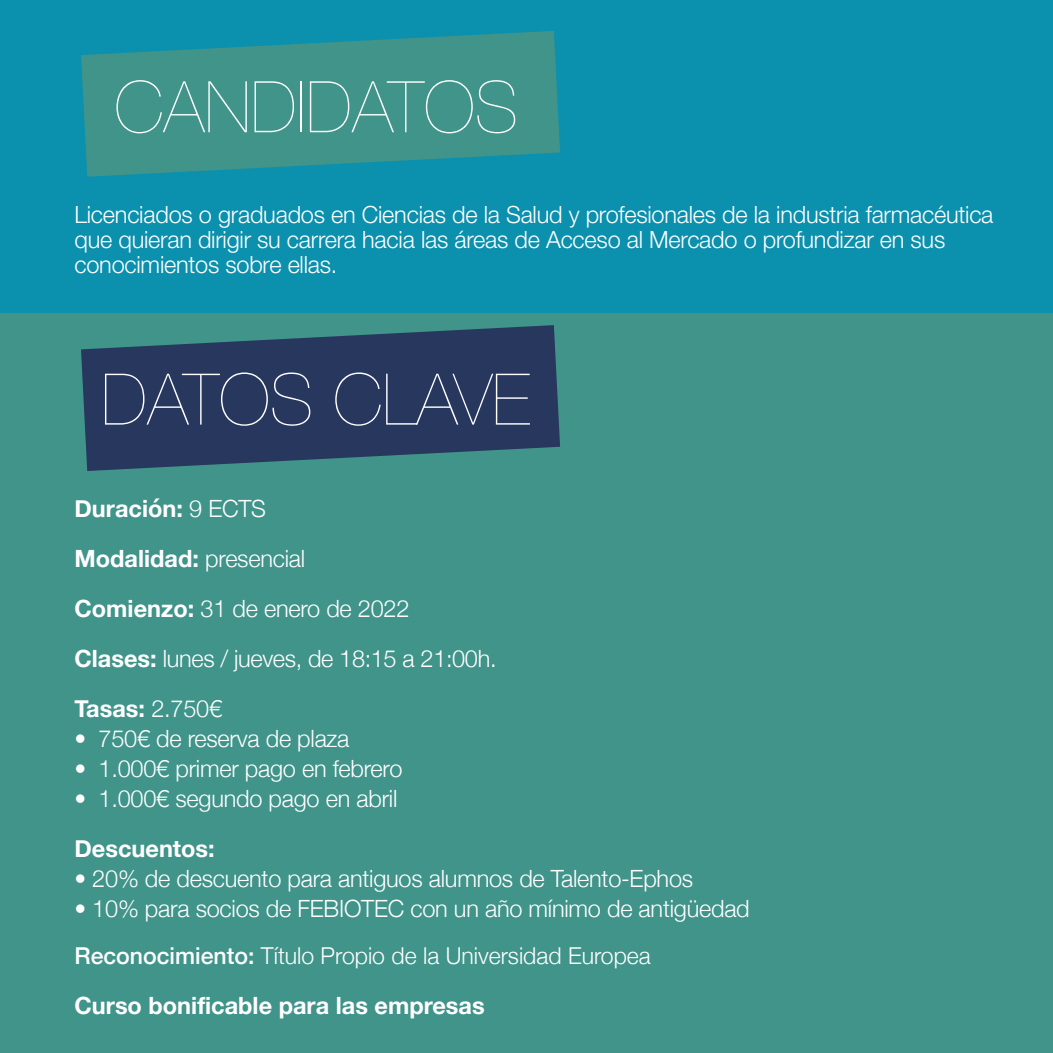
<style>
.page{position:relative;width:1053px;height:1053px;background:#fff}
.page>*{position:absolute;margin:0;border:0;box-sizing:border-box;transform-origin:0 0}
.t1{font:200 71.25px "Helvetica Neue";color:#fff}
.t2{font:300 23.75px/50px "Helvetica Neue";letter-spacing:-.01em;color:#fff}
.t3{font:700 23.75px "Helvetica Neue";color:#fff}
.t4{font:300 23.25px "Helvetica Neue";color:#fff}
.s1{font-weight:700}
.s2{font-weight:500}
</style>
<div class="page">
<div style="left:0;top:0;width:1052px;height:343px;background:#0b90ae"></div>
<div style="left:0;top:313px;width:1052px;height:739px;background:#40948a"></div>
<svg style="left:81px;top:31px;width:479px;height:146px;fill:#40948a"></svg>
<svg style="left:81px;top:325px;width:479px;height:146px;fill:#28375e"></svg>
<h1 class="t1" style="left:115px;top:52px;width:405px">CANDIDATOS</h1>
<p class="t2" style="left:74px;top:201px;width:920px;line-height:25px">Licenciados o graduados en Ciencias de la Salud y profesionales de la industria farmacéutica que quieran dirigir su carrera hacia las áreas de Acceso al Mercado o profundizar en sus conocimientos sobre ellas.</p>
<h1 class="t1" style="left:101px;top:344px;width:430px">DATOS CLAVE</h1>
<p class="t2" style="left:74px;top:482px;width:423px"><span class="s1">Duración:</span> 9 ECTS<br><span class="s1">Modalidad:</span> presencial<br><span class="s1">Comienzo:</span> 31 de enero de 2022<br><span class="s1">Clases:</span> lunes / jueves, de 18:15 a 21:00h.<br><span class="s1">Tasas:</span> 2.750€</p>
<p class="t2" style="left:74px;top:711px;width:276px">• 750€ de reserva de plaza</p>
<p class="t2" style="left:74px;top:741px;width:329px">• 1.000€ primer pago en febrero</p>
<p class="t2" style="left:74px;top:771px;width:324px">• 1.000€ segundo pago en abril</p>
<p class="t3" style="left:74px;top:830px;width:142px">Descuentos:</p>
<p class="t2" style="left:74px;top:851px;width:620px">• 20% de descuento para antiguos alumnos de Talento-Ephos</p>
<p class="t2" style="left:74px;top:881px;width:676px">• 10% para socios de FEBIOTEC con un año mínimo de antigüedad</p>
<p class="t4" style="left:74px;top:936px;width:578px"><span class="s2">Reconocimiento:</span> Título Propio de la Universidad Europea</p>
<p class="t3" style="left:74px;top:986px;width:412px">Curso bonificable para las empresas</p>
</div>
